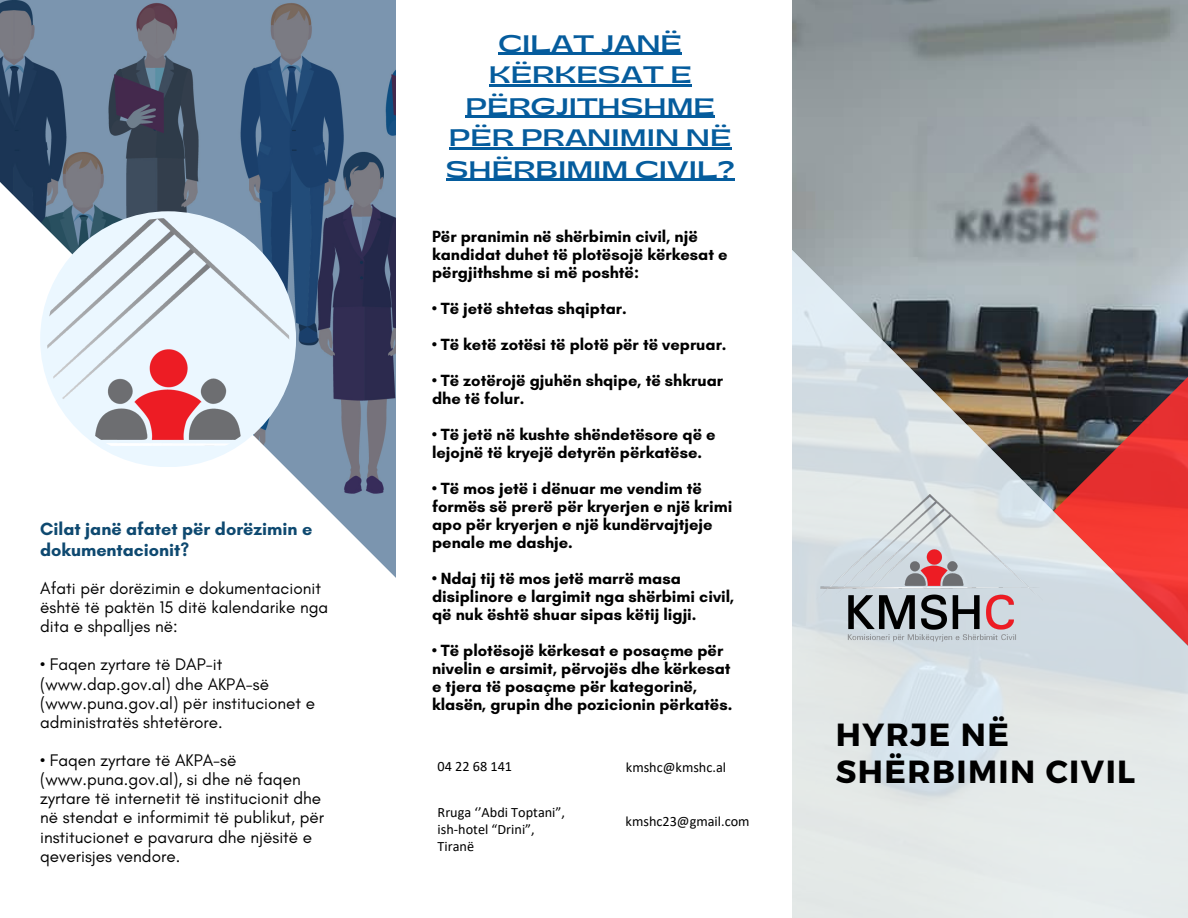
<style>
.page{position:relative;width:1188px;height:918px;background:#fff}
.page>*{position:absolute;margin:0;border:0;box-sizing:border-box;transform-origin:0 0}
.t1{font:700 31.95px/37.2px "Montserrat";letter-spacing:.045em;color:#000}
.t2{font:700 22.5px/31.5px "Gatwick";color:#055c9d;text-align:center}
.t3{font:700 18px/20.2px "Glacial Indifference";color:#0e4970}
.t4{font:17.1px/19.2px "Glacial Indifference";color:#000}
.t5{font:700 16.5px/18px "Glacial Indifference";color:#000}
.t6{font:14.25px "Calibri";color:#000}
</style>
<div class="page">
<img style="left:0;top:0;width:396px;height:115px">
<svg style="left:0;top:115px;width:396px;height:463px"></svg>
<img style="left:792px;top:0;width:396px;height:225px">
<svg style="left:792px;top:225px;width:396px;height:693px;background:#c4cacc"></svg>
<svg style="left:1053px;top:339px;width:135px;height:347px;background:#b16d6e"></svg>
<div style="left:40px;top:211px;width:256px;height:256px;background:#ebf7ff;border-radius:50%"></div>
<img style="left:47px;top:218px;width:242px;height:242px;border-radius:50%">
<img style="left:816px;top:495px;width:226px;height:146px">
<hr style="left:499px;top:53px;width:183px;height:2px;background:#055c9d">
<hr style="left:489px;top:84px;width:203px;height:3px;background:#055c9d">
<hr style="left:466px;top:116px;width:249px;height:2px;background:#055c9d">
<hr style="left:449px;top:147px;width:282px;height:3px;background:#055c9d">
<hr style="left:446px;top:179px;width:289px;height:2px;background:#055c9d">
<p class="t3" style="left:40px;top:519px;width:274px">Cilat janë afatet për dorëzimin e dokumentacionit?</p>
<p class="t4" style="left:40px;top:578px;width:290px">Afati për dorëzimin e dokumentacionit është të paktën 15 ditë kalendarike nga dita e shpalljes në:</p>
<p class="t4" style="left:40px;top:655px;width:276px">• Faqen zyrtare të DAP-it (www.dap.gov.al) dhe AKPA-së (www.puna.gov.al) për institucionet e administratës shtetërore.</p>
<p class="t4" style="left:40px;top:750px;width:286px">• Faqen zyrtare të AKPA-së (www.puna.gov.al), si dhe në faqen zyrtare të internetit të institucionit dhe në stendat e informimit të publikut, për institucionet e pavarura dhe njësitë e qeverisjes vendore.</p>
<p class="t2" style="left:446px;top:28px;width:290px">CILAT JANË<br>KËRKESAT E<br>PËRGJITHSHME<br>PËR PRANIMIN NË<br>SHËRBIMIM CIVIL?</p>
<p class="t5" style="left:432px;top:227px;width:297px">Për pranimin në shërbimin civil, një kandidat duhet të plotësojë kërkesat e përgjithshme si më poshtë:</p>
<p class="t5" style="left:432px;top:299px;width:196px">• Të jetë shtetas shqiptar.</p>
<p class="t5" style="left:432px;top:335px;width:296px">• Të ketë zotësi të plotë për të vepruar.</p>
<p class="t5" style="left:432px;top:371px;width:293px">• Të zotërojë gjuhën shqipe, të shkruar dhe të folur.</p>
<p class="t5" style="left:432px;top:425px;width:285px">• Të jetë në kushte shëndetësore që e lejojnë të kryejë detyrën përkatëse.</p>
<p class="t5" style="left:432px;top:479px;width:302px">• Të mos jetë i dënuar me vendim të formës së prerë për kryerjen e një krimi apo për kryerjen e një kundërvajtjeje penale me dashje.</p>
<p class="t5" style="left:432px;top:569px;width:304px">• Ndaj tij të mos jetë marrë masa disiplinore e largimit nga shërbimi civil, që nuk është shuar sipas këtij ligji.</p>
<p class="t5" style="left:432px;top:641px;width:302px">• Të plotësojë kërkesat e posaçme për nivelin e arsimit, përvojës dhe kërkesat e tjera të posaçme për kategorinë, klasën, grupin dhe pozicionin përkatës.</p>
<p class="t6" style="left:438px;top:760px;width:76px">04 22 68 141</p>
<p class="t6" style="left:626px;top:761px;width:102px">kmshc@kmshc.al</p>
<p class="t6" style="left:438px;top:807px;width:129px">Rruga ‘’Abdi Toptani”,</p>
<p class="t6" style="left:438px;top:823px;width:99px">ish-hotel “Drini”,</p>
<p class="t6" style="left:438px;top:840px;width:38px">Tiranë</p>
<p class="t6" style="left:626px;top:815px;width:125px">kmshc23@gmail.com</p>
<p class="t1" style="left:836px;top:714px;width:301px">HYRJE NË<br>SHËRBIMIN CIVIL</p>
</div>
